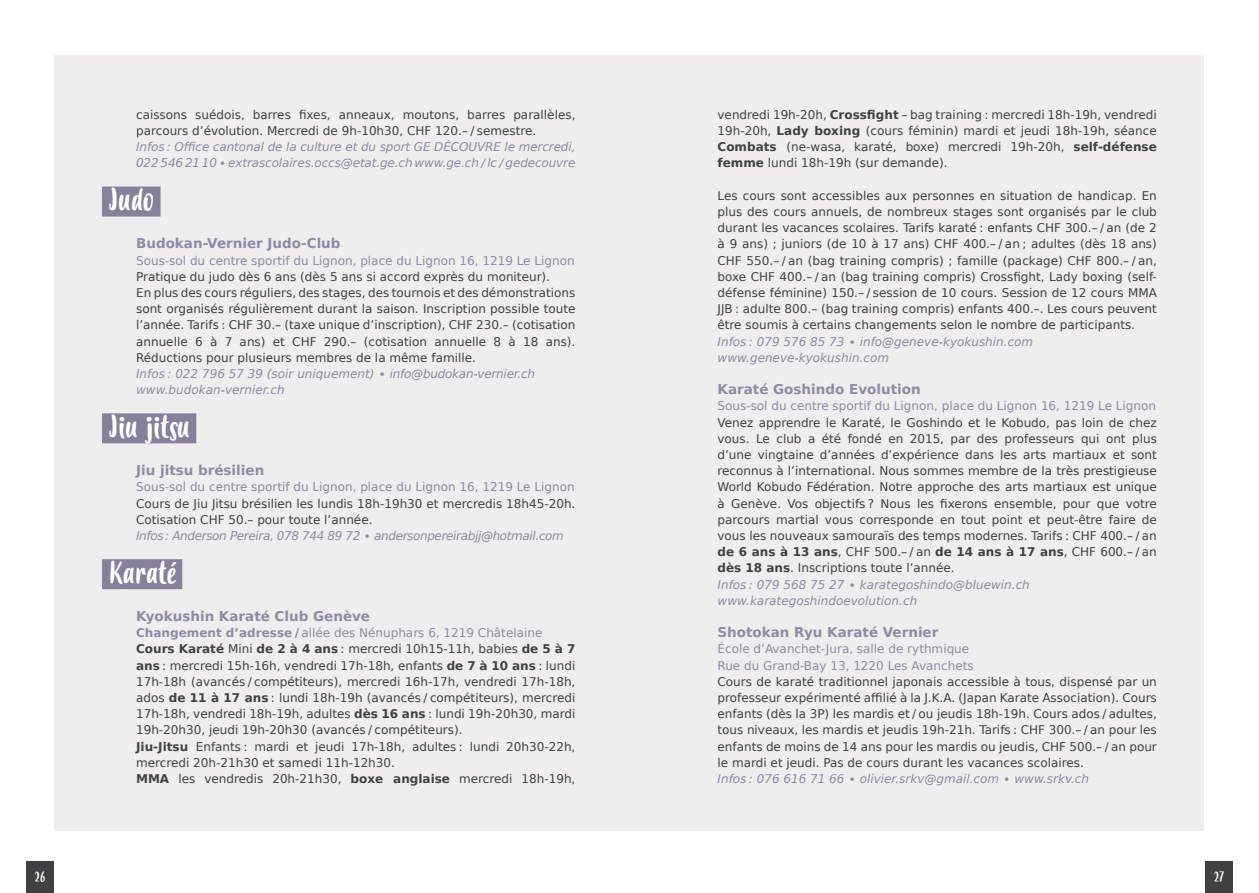
<style>
.page{position:relative;width:1259px;height:893px;background:#fff}
.page>*{position:absolute;margin:0;border:0;box-sizing:border-box;transform-origin:0 0}
.Sous-Rubrique{font:30px "Budidaya";color:#fff}
.Titre_Association_ga{font:700 13.5px "DejaVu Sans";color:#8f8aa4}
.t1{font:13.5px "Budidaya";color:#fff}
.Texte_Présentation{font:12px/16.2px "DejaVu Sans";color:#414042;text-align:justify}
.Texte_Présentation-2{font:italic 12px/16.2px "DejaVu Sans";color:#8f8aa4}
.Texte_Présentation-3{font:12px "DejaVu Sans";color:#8f8aa4}
.Texte_Présentation-4{font:italic 12px "DejaVu Sans";letter-spacing:-.03em;color:#8f8aa4}
.s1{font-weight:700}
</style>
<div class="page">
<div style="left:1205px;top:862px;width:27px;height:31px;background:#414042"></div>
<div style="left:26px;top:862px;width:28px;height:31px;background:#414042"></div>
<div style="left:55px;top:55px;width:1149px;height:776px;background:#efedee"></div>
<div style="left:102px;top:187px;width:59px;height:30px;background:#86809b"></div>
<div style="left:102px;top:413px;width:94px;height:30px;background:#86809b"></div>
<div style="left:102px;top:559px;width:80px;height:30px;background:#86809b"></div>
<p class="Texte_Présentation" style="left:136px;top:106px;width:441px">caissons suédois, barres fixes, anneaux, moutons, barres parallèles, parcours d’évolution. Mercredi de 9h-10h30, CHF 120.– / semestre.</p>
<p class="Texte_Présentation-2" style="left:136px;top:139px;width:441px">Infos : Office cantonal de la culture et du sport GE DÉCOUVRE le mercredi,<br>022 546 21 10 ∙ extrascolaires.occs@etat.ge.ch www.ge.ch / lc / gedecouvre</p>
<p class="Sous-Rubrique" style="left:109px;top:183px;width:47px">Judo</p>
<p class="Titre_Association_ga" style="left:136px;top:233px;width:206px">Budokan-Vernier Judo-Club</p>
<p class="Texte_Présentation-3" style="left:136px;top:251px;width:440px">Sous-sol du centre sportif du Lignon, place du Lignon 16, 1219 Le Lignon</p>
<p class="Texte_Présentation" style="left:136px;top:268px;width:415px">Pratique du judo dès 6 ans (dès 5 ans si accord exprès du moniteur).</p>
<p class="Texte_Présentation" style="left:136px;top:284px;width:441px">En plus des cours réguliers, des stages, des tournois et des démonstrations sont organisés régulièrement durant la saison. Inscription possible toute l’année. Tarifs : CHF 30.– (taxe unique d’inscription), CHF 230.– (cotisation annuelle 6 à 7 ans) et CHF 290.– (cotisation annuelle 8 à 18 ans).<br>Réductions pour plusieurs membres de la même famille.</p>
<p class="Texte_Présentation-2" style="left:136px;top:366px;width:400px">Infos : 022 796 57 39 (soir uniquement) ∙ info@budokan-vernier.ch</p>
<p class="Texte_Présentation-2" style="left:136px;top:382px;width:150px">www.budokan-vernier.ch</p>
<p class="Sous-Rubrique" style="left:109px;top:410px;width:82px">Jiu jitsu</p>
<p class="Titre_Association_ga" style="left:136px;top:459px;width:130px">Jiu jitsu brésilien</p>
<p class="Texte_Présentation-3" style="left:136px;top:477px;width:440px">Sous-sol du centre sportif du Lignon, place du Lignon 16, 1219 Le Lignon</p>
<p class="Texte_Présentation" style="left:136px;top:495px;width:441px">Cours de Jiu Jitsu brésilien les lundis 18h-19h30 et mercredis 18h45-20h.<br>Cotisation CHF 50.– pour toute l’année.</p>
<p class="Texte_Présentation-4" style="left:136px;top:527px;width:429px">Infos : Anderson Pereira, 078 744 89 72 ∙ andersonpereirabjj@hotmail.com</p>
<p class="Sous-Rubrique" style="left:109px;top:556px;width:68px">Karaté</p>
<p class="Titre_Association_ga" style="left:136px;top:605px;width:235px">Kyokushin Karaté Club Genève</p>
<p class="Texte_Présentation-3" style="left:136px;top:623px;width:408px"><span class="s1">Changement d’adresse /</span> allée des Nénuphars 6, 1219 Châtelaine</p>
<p class="Texte_Présentation" style="left:136px;top:641px;width:441px"><span class="s1">Cours Karaté</span> Mini <span class="s1">de 2 à 4 ans</span> : mercredi 10h15-11h, babies <span class="s1">de 5 à 7 ans</span> : mercredi 15h-16h, vendredi 17h-18h, enfants <span class="s1">de 7 à 10 ans</span> : lundi 17h-18h (avancés / compétiteurs), mercredi 16h-17h, vendredi 17h-18h, ados <span class="s1">de 11 à 17 ans</span> : lundi 18h-19h (avancés / compétiteurs), mercredi 17h-18h, vendredi 18h-19h, adultes <span class="s1">dès 16 ans</span> : lundi 19h-20h30, mardi 19h-20h30, jeudi 19h-20h30 (avancés / compétiteurs).</p>
<p class="Texte_Présentation" style="left:136px;top:738px;width:441px"><span class="s1">Jiu-Jitsu</span> Enfants : mardi et jeudi 17h-18h, adultes : lundi 20h30-22h, mercredi 20h-21h30 et samedi 11h-12h30.</p>
<p class="Texte_Présentation" style="left:136px;top:770px;width:441px"><span class="s1">MMA</span> les vendredis 20h-21h30, <span class="s1">boxe anglaise</span> mercredi 18h-19h,</p>
<p class="Texte_Présentation" style="left:717px;top:106px;width:441px">vendredi 19h-20h, <span class="s1">Crossfight</span> – bag training : mercredi 18h-19h, vendredi 19h-20h, <span class="s1">Lady boxing</span> (cours féminin) mardi et jeudi 18h-19h, séance <span class="s1">Combats</span> (ne-wasa, karaté, boxe) mercredi 19h-20h, <span class="s1">self-défense femme</span> lundi 18h-19h (sur demande).</p>
<p class="Texte_Présentation" style="left:717px;top:187px;width:441px">Les cours sont accessibles aux personnes en situation de handicap. En plus des cours annuels, de nombreux stages sont organisés par le club durant les vacances scolaires. Tarifs karaté : enfants CHF 300.– / an (de 2 à 9 ans) ; juniors (de 10 à 17 ans) CHF 400.– / an ; adultes (dès 18 ans)<br>CHF 550.– / an (bag training compris) ; famille (package) CHF 800.– / an, boxe CHF 400.– / an (bag training compris) Crossfight, Lady boxing (self&shy;défense féminine) 150.– / session de 10 cours. Session de 12 cours MMA JJB : adulte 800.– (bag training compris) enfants 400.–. Les cours peuvent être soumis à certains changements selon le nombre de participants.</p>
<p class="Texte_Présentation-2" style="left:717px;top:333px;width:317px">Infos : 079 576 85 73 ∙ info@geneve-kyokushin.com</p>
<p class="Texte_Présentation-2" style="left:717px;top:349px;width:173px">www.geneve-kyokushin.com</p>
<p class="Titre_Association_ga" style="left:717px;top:378px;width:205px">Karaté Goshindo Evolution</p>
<p class="Texte_Présentation-3" style="left:717px;top:396px;width:440px">Sous-sol du centre sportif du Lignon, place du Lignon 16, 1219 Le Lignon</p>
<p class="Texte_Présentation" style="left:717px;top:414px;width:441px">Venez apprendre le Karaté, le Goshindo et le Kobudo, pas loin de chez vous. Le club a été fondé en 2015, par des professeurs qui ont plus d’une vingtaine d’années d’expérience dans les arts martiaux et sont reconnus à l’international. Nous sommes membre de la très prestigieuse World Kobudo Fédération. Notre approche des arts martiaux est unique à Genève. Vos objectifs ? Nous les fixerons ensemble, pour que votre parcours martial vous corresponde en tout point et peut-être faire de vous les nouveaux samouraïs des temps modernes. Tarifs : CHF 400.– / an <span class="s1">de 6 ans à 13 ans</span>, CHF 500.– / an <span class="s1">de 14 ans à 17 ans</span>, CHF 600.– / an <span class="s1">dès 18 ans</span>. Inscriptions toute l’année.</p>
<p class="Texte_Présentation-2" style="left:717px;top:576px;width:314px">Infos : 079 568 75 27 ∙ karategoshindo@bluewin.ch</p>
<p class="Texte_Présentation-2" style="left:717px;top:592px;width:201px">www.karategoshindoevolution.ch</p>
<p class="Titre_Association_ga" style="left:717px;top:621px;width:222px">Shotokan Ryu Karaté Vernier</p>
<p class="Texte_Présentation-3" style="left:717px;top:639px;width:253px">École d’Avanchet-Jura, salle de rythmique</p>
<p class="Texte_Présentation-3" style="left:717px;top:656px;width:258px">Rue du Grand-Bay 13, 1220 Les Avanchets</p>
<p class="Texte_Présentation" style="left:717px;top:673px;width:441px">Cours de karaté traditionnel japonais accessible à tous, dispensé par un professeur expérimenté affilié à la J.K.A. (Japan Karate Association). Cours enfants (dès la 3P) les mardis et / ou jeudis 18h-19h. Cours ados / adultes, tous niveaux, les mardis et jeudis 19h-21h. Tarifs : CHF 300.– / an pour les enfants de moins de 14 ans pour les mardis ou jeudis, CHF 500.– / an pour le mardi et jeudi. Pas de cours durant les vacances scolaires.</p>
<p class="Texte_Présentation-2" style="left:717px;top:771px;width:373px">Infos : 076 616 71 66 ∙ olivier.srkv@gmail.com ∙ www.srkv.ch</p>
<p class="t1" style="left:35px;top:869px;width:12px">26</p>
<p class="t1" style="left:1214px;top:869px;width:11px">27</p>
</div>
